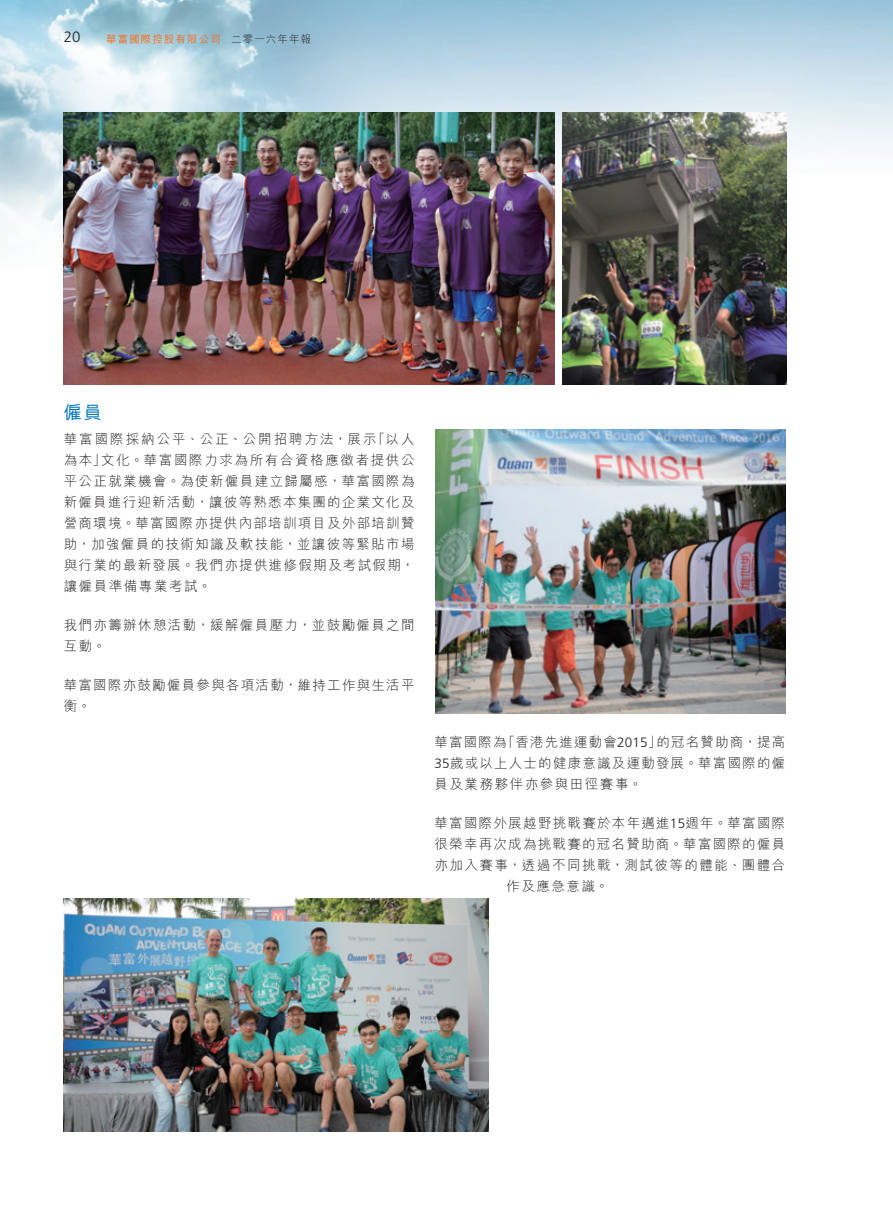
<style>
.page{position:relative;width:893px;height:1212px;background:#fff}
.page>*{position:absolute;margin:0;border:0;box-sizing:border-box;transform-origin:0 0}
._03_H1{font:500 18px "M Hei HK";color:#0077bd}
.t1{font:300 15px "Frutiger LT Std";color:#231f20}
._01_Body_Text{font:300 13.5px/21px "M Hei HK";letter-spacing:.095em;color:#231f20}
._11_P0{font:300 13.5px/21px "M Hei HK";letter-spacing:.095em;color:#231f20;text-align:justify}
.t2{font:500 10.5px "M Hei HK";letter-spacing:.1em;color:#f36e21}
.s1{font-weight:300;color:#231f20}
.s2{font-family:"Frutiger LT Std"}
</style>
<div class="page">
<img style="left:0;top:0;width:893px;height:452px">
<img style="left:64px;top:112px;width:490px;height:272px">
<img style="left:562px;top:112px;width:225px;height:273px">
<img style="left:436px;top:429px;width:349px;height:284px">
<img style="left:64px;top:898px;width:424px;height:233px">
<p class="t1" style="left:64px;top:29px;width:18px">20</p>
<p class="t2" style="left:106px;top:32px;width:206px">華富國際控股有限公司 <span class="s1">二零一六年年報</span></p>
<p class="_03_H1" style="left:64px;top:399px;width:40px">僱員</p>
<p class="_01_Body_Text" style="left:64px;top:428px;width:352px;text-align:justify">華富國際採納公平、公正、公開招聘方法，展示「以人為本」文化。華富國際力求為所有合資格應徵者提供公平公正就業機會。為使新僱員建立歸屬感，華富國際為新僱員進行迎新活動，讓彼等熟悉本集團的企業文化及營商環境。華富國際亦提供內部培訓項目及外部培訓贊助，加強僱員的技術知識及軟技能，並讓彼等緊貼市場與行業的最新發展。我們亦提供進修假期及考試假期，讓僱員準備專業考試。</p>
<p class="_01_Body_Text" style="left:64px;top:614px;width:352px">我們亦籌辦休憩活動，緩解僱員壓力，並鼓勵僱員之間互動。</p>
<p class="_01_Body_Text" style="left:64px;top:674px;width:352px">華富國際亦鼓勵僱員參與各項活動，維持工作與生活平衡。</p>
<p class="_11_P0" style="left:435px;top:731px;width:352px">華富國際為「香港先進運動會<span class="s2">2015</span>」的冠名贊助商，提高<span class="s2">35</span>歲或以上人士的健康意識及運動發展。華富國際的僱員及業務夥伴亦參與田徑賽事。</p>
<p class="_11_P0" style="left:435px;top:812px;width:352px">華富國際外展越野挑戰賽於本年邁進<span class="s2">15</span>週年。華富國際</p>
<p class="_11_P0" style="left:435px;top:833px;width:352px">很榮幸再次成為挑戰賽的冠名贊助商。華富國際的僱員</p>
<p class="_11_P0" style="left:435px;top:854px;width:352px">亦加入賽事，透過不同挑戰，測試彼等的體能、團體合</p>
<p class="_11_P0" style="left:506px;top:875px;width:104px">作及應急意識。</p>
</div>
